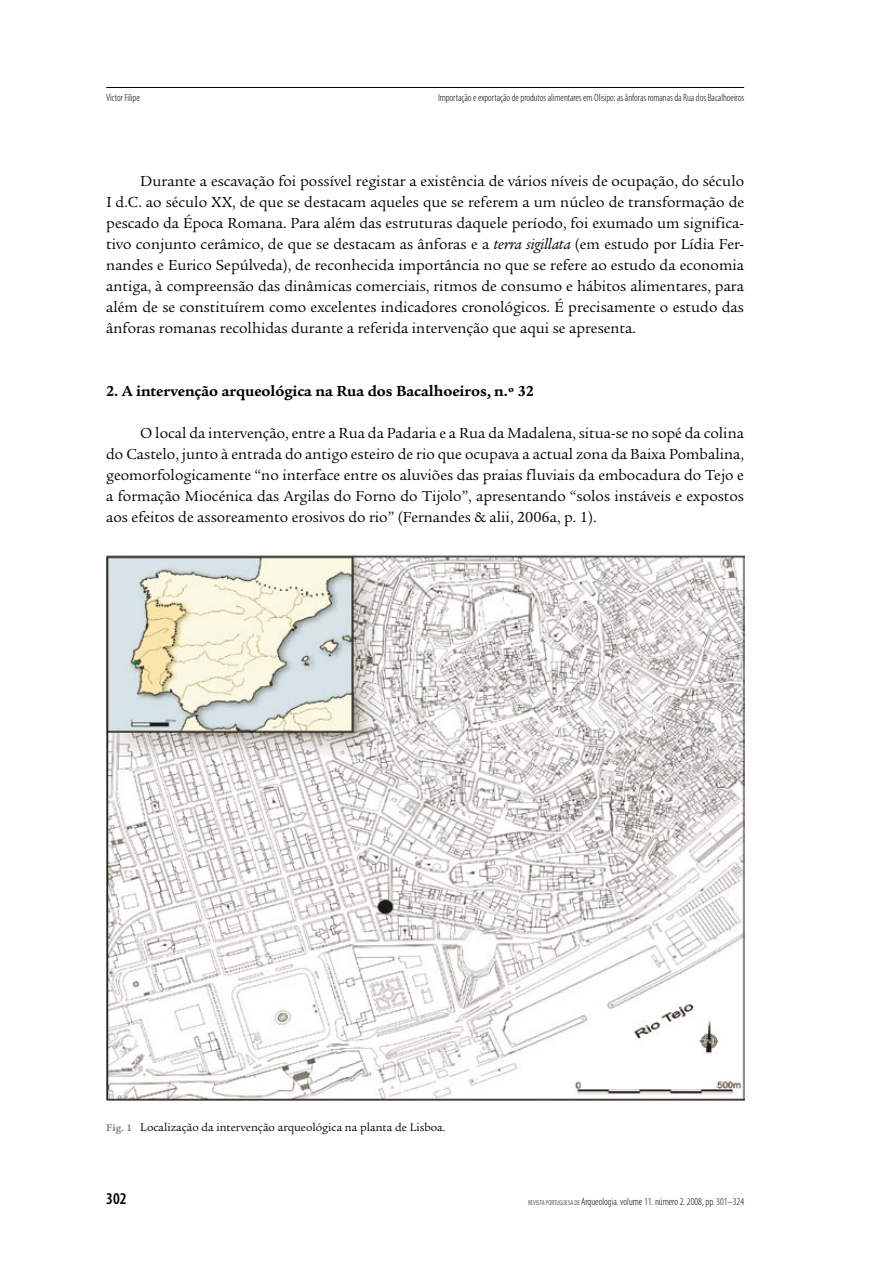
<style>
.page{position:relative;width:893px;height:1263px;background:#fff}
.page>*{position:absolute;margin:0;border:0;box-sizing:border-box;transform-origin:0 0}
.t1{font:600 condensed 16.5px "Myriad Pro";color:#000}
.t2{font:15.75px/21px "Legacy Serif";color:#000;text-align:justify}
.t3{font:700 15.75px "Legacy Serif";letter-spacing:-.005em;color:#000}
.t4{font:12px "Legacy Serif";color:#000}
.t5{font:300 condensed 10.5px "Myriad Pro";letter-spacing:-.005em;color:#000}
.s1{font-style:italic}
.s2{font-weight:700;font-size:10.5px;color:#857a81}
.s3{font-size:7.2px}
</style>
<div class="page">
<hr style="left:106px;top:87px;width:638px;height:1px;background:#000">
<img style="left:106px;top:554px;width:638px;height:547px">
<p class="t5" style="left:106px;top:92px;width:35px">Victor Filipe</p>
<p class="t5" style="left:438px;top:92px;width:308px">Importação e exportação de produtos alimentares em Olisipo: as ânforas romanas da Rua dos Bacalhoeiros</p>
<p class="t2" style="left:106px;top:171px;width:639px;text-indent:34px">Durante a escavação foi possível registar a existência de vários níveis de ocupação, do século I d.C. ao século XX, de que se destacam aqueles que se referem a um núcleo de transformação de pescado da Época Romana. Para além das estruturas daquele período, foi exumado um significa&shy;tivo conjunto cerâmico, de que se destacam as ânforas e a <span class="s1">terra sigillata</span> (em estudo por Lídia Fer&shy;nandes e Eurico Sepúlveda), de reconhecida importância no que se refere ao estudo da economia antiga, à compreensão das dinâmicas comerciais, ritmos de consumo e hábitos alimentares, para além de se constituírem como excelentes indicadores cronológicos. É precisamente o estudo das ânforas romanas recolhidas durante a referida intervenção que aqui se apresenta.</p>
<p class="t3" style="left:106px;top:382px;width:429px">2. A intervenção arqueológica na Rua dos Bacalhoeiros, n.º 32</p>
<p class="t2" style="left:106px;top:423px;width:639px;text-indent:34px">O local da intervenção, entre a Rua da Padaria e a Rua da Madalena, situa-‑se no sopé da colina do Castelo, junto à entrada do antigo esteiro de rio que ocupava a actual zona da Baixa Pombalina, geomorfologicamente “no interface entre os aluviões das praias fluviais da embocadura do Tejo e a formação Miocénica das Argilas do Forno do Tijolo”, apresentando “solos instáveis e expostos aos efeitos de assoreamento erosivos do rio” (Fernandes &amp; alii, 2006a, p. 1).</p>
<p class="t4" style="left:106px;top:1120px;width:341px"><span class="s2">Fig. 1</span> Localização da intervenção arqueológica na planta de Lisboa.</p>
<p class="t1" style="left:106px;top:1188px;width:22px">302</p>
<p class="t5" style="left:528px;top:1195px;width:218px"><span class="s3">REVISTA PORTUGUESA DE</span> Arqueologia. volume 11. número 2. 2008, pp. 301–324</p>
</div>
